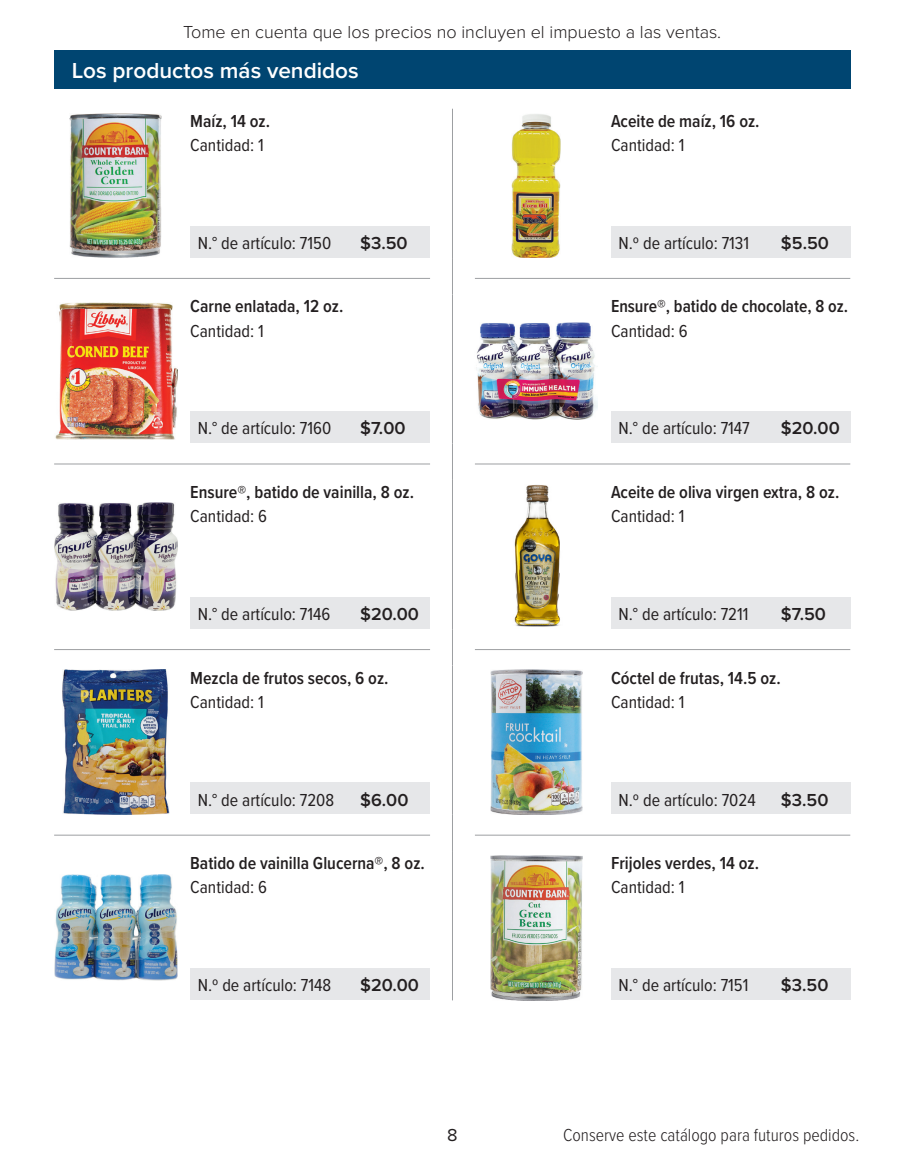
<style>
.page{position:relative;width:905px;height:1175px;background:#fff}
.page>*{position:absolute;margin:0;border:0;box-sizing:border-box;transform-origin:0 0}
.pag_category_image_main{font:600 22.5px "Proxima Nova";color:#fff}
.pag_descrption{font:600 18px "Proxima Nova Cond";color:#231f20}
.pag_item{font:18px "Proxima Nova Cond";color:#231f20}
.pag_desc_information{font:18px "Proxima Nova Cond";color:#231f20}
.t1{font:300 18px "Proxima Nova";color:#231f20}
.pag_price{font:600 18px "Proxima Nova";color:#231f20}
.t2{font:300 18px "Proxima Nova Cond";color:#231f20}
.t3{font:18px "Proxima Nova";color:#231f20}
</style>
<div class="page">
<hr style="left:452px;top:109px;width:1px;height:149px;background:#9d9fa2">
<hr style="left:452px;top:258px;width:1px;height:36px;background:#9d9fa2">
<div style="left:190px;top:226px;width:240px;height:31px;background:#e6e7e9"></div>
<img style="left:70px;top:113px;width:91px;height:145px">
<hr style="left:54px;top:278px;width:376px;height:1px;background:#9d9fa2">
<hr style="left:475px;top:278px;width:375px;height:1px;background:#9d9fa2">
<div style="left:611px;top:226px;width:239px;height:31px;background:#e6e7e9"></div>
<img style="left:512px;top:114px;width:49px;height:144px">
<hr style="left:452px;top:294px;width:1px;height:149px;background:#9d9fa2">
<hr style="left:452px;top:443px;width:1px;height:37px;background:#9d9fa2">
<div style="left:190px;top:412px;width:240px;height:31px;background:#e6e7e9"></div>
<img style="left:55px;top:303px;width:122px;height:136px">
<hr style="left:54px;top:464px;width:376px;height:1px;background:#9d9fa2">
<hr style="left:475px;top:464px;width:375px;height:1px;background:#9d9fa2">
<div style="left:611px;top:412px;width:239px;height:31px;background:#e6e7e9"></div>
<img style="left:477px;top:322px;width:121px;height:98px">
<hr style="left:452px;top:480px;width:1px;height:149px;background:#9d9fa2">
<hr style="left:452px;top:629px;width:1px;height:36px;background:#9d9fa2">
<div style="left:190px;top:597px;width:240px;height:31px;background:#e6e7e9"></div>
<img style="left:54px;top:502px;width:123px;height:109px">
<hr style="left:54px;top:649px;width:376px;height:1px;background:#9d9fa2">
<hr style="left:475px;top:649px;width:375px;height:1px;background:#9d9fa2">
<div style="left:611px;top:597px;width:239px;height:31px;background:#e6e7e9"></div>
<img style="left:514px;top:484px;width:46px;height:143px">
<hr style="left:452px;top:665px;width:1px;height:149px;background:#9d9fa2">
<hr style="left:452px;top:814px;width:1px;height:37px;background:#9d9fa2">
<div style="left:190px;top:783px;width:240px;height:31px;background:#e6e7e9"></div>
<img style="left:62px;top:670px;width:107px;height:144px">
<hr style="left:54px;top:835px;width:376px;height:1px;background:#9d9fa2">
<hr style="left:475px;top:835px;width:375px;height:1px;background:#9d9fa2">
<div style="left:611px;top:783px;width:239px;height:31px;background:#e6e7e9"></div>
<img style="left:490px;top:670px;width:92px;height:144px">
<hr style="left:452px;top:851px;width:1px;height:149px;background:#9d9fa2">
<div style="left:190px;top:968px;width:240px;height:31px;background:#e6e7e9"></div>
<img style="left:54px;top:875px;width:123px;height:105px">
<div style="left:611px;top:968px;width:239px;height:31px;background:#e6e7e9"></div>
<img style="left:490px;top:855px;width:92px;height:145px">
<div style="left:54px;top:50px;width:796px;height:38px;background:#004571"></div>
<p class="t1" style="left:183px;top:19px;width:539px">Tome en cuenta que los precios no incluyen el impuesto a las ventas.</p>
<p class="pag_category_image_main" style="left:72px;top:54px;width:288px">Los productos más vendidos</p>
<p class="pag_descrption" style="left:190px;top:108px;width:81px">Maíz, 14 oz.</p>
<p class="pag_desc_information" style="left:190px;top:132px;width:75px">Cantidad: 1</p>
<p class="pag_descrption" style="left:611px;top:108px;width:150px">Aceite de maíz, 16 oz.</p>
<p class="pag_desc_information" style="left:611px;top:132px;width:75px">Cantidad: 1</p>
<p class="pag_item" style="left:198px;top:229px;width:135px">N.° de artículo: 7150</p>
<p class="pag_price" style="left:360px;top:229px;width:49px">$3.50</p>
<p class="pag_item" style="left:618px;top:229px;width:132px">N.º de artículo: 7131</p>
<p class="pag_price" style="left:781px;top:229px;width:49px">$5.50</p>
<p class="pag_descrption" style="left:190px;top:293px;width:155px">Carne enlatada, 12 oz.</p>
<p class="pag_desc_information" style="left:190px;top:317px;width:75px">Cantidad: 1</p>
<p class="pag_descrption" style="left:611px;top:293px;width:239px">Ensure®, batido de chocolate, 8 oz.</p>
<p class="pag_desc_information" style="left:611px;top:317px;width:78px">Cantidad: 6</p>
<p class="pag_item" style="left:198px;top:415px;width:135px">N.° de artículo: 7160</p>
<p class="pag_price" style="left:360px;top:415px;width:47px">$7.00</p>
<p class="pag_item" style="left:618px;top:415px;width:133px">N.° de artículo: 7147</p>
<p class="pag_price" style="left:781px;top:415px;width:60px">$20.00</p>
<p class="pag_descrption" style="left:190px;top:479px;width:225px">Ensure®, batido de vainilla, 8 oz.</p>
<p class="pag_desc_information" style="left:190px;top:503px;width:78px">Cantidad: 6</p>
<p class="pag_descrption" style="left:611px;top:479px;width:230px">Aceite de oliva virgen extra, 8 oz.</p>
<p class="pag_desc_information" style="left:611px;top:503px;width:75px">Cantidad: 1</p>
<p class="pag_item" style="left:198px;top:601px;width:134px">N.° de artículo: 7146</p>
<p class="pag_price" style="left:360px;top:600px;width:60px">$20.00</p>
<p class="pag_item" style="left:618px;top:601px;width:131px">N.° de artículo: 7211</p>
<p class="pag_price" style="left:781px;top:600px;width:47px">$7.50</p>
<p class="pag_descrption" style="left:190px;top:664px;width:200px">Mezcla de frutos secos, 6 oz.</p>
<p class="pag_desc_information" style="left:190px;top:688px;width:75px">Cantidad: 1</p>
<p class="pag_descrption" style="left:611px;top:664px;width:171px">Cóctel de frutas, 14.5 oz.</p>
<p class="pag_desc_information" style="left:611px;top:688px;width:75px">Cantidad: 1</p>
<p class="pag_item" style="left:198px;top:786px;width:138px">N.° de artículo: 7208</p>
<p class="pag_price" style="left:360px;top:786px;width:50px">$6.00</p>
<p class="pag_item" style="left:618px;top:786px;width:139px">N.º de artículo: 7024</p>
<p class="pag_price" style="left:781px;top:786px;width:49px">$3.50</p>
<p class="pag_descrption" style="left:190px;top:850px;width:236px">Batido de vainilla Glucerna®, 8 oz.</p>
<p class="pag_desc_information" style="left:190px;top:874px;width:78px">Cantidad: 6</p>
<p class="pag_descrption" style="left:611px;top:850px;width:149px">Frijoles verdes, 14 oz.</p>
<p class="pag_desc_information" style="left:611px;top:874px;width:75px">Cantidad: 1</p>
<p class="pag_item" style="left:198px;top:972px;width:135px">N.º de artículo: 7148</p>
<p class="pag_price" style="left:360px;top:971px;width:60px">$20.00</p>
<p class="pag_item" style="left:618px;top:972px;width:131px">N.° de artículo: 7151</p>
<p class="pag_price" style="left:781px;top:971px;width:49px">$3.50</p>
<p class="t3" style="left:447px;top:1121px;width:12px">8</p>
<p class="t2" style="left:563px;top:1121px;width:298px">Conserve este catálogo para futuros pedidos.</p>
</div>
